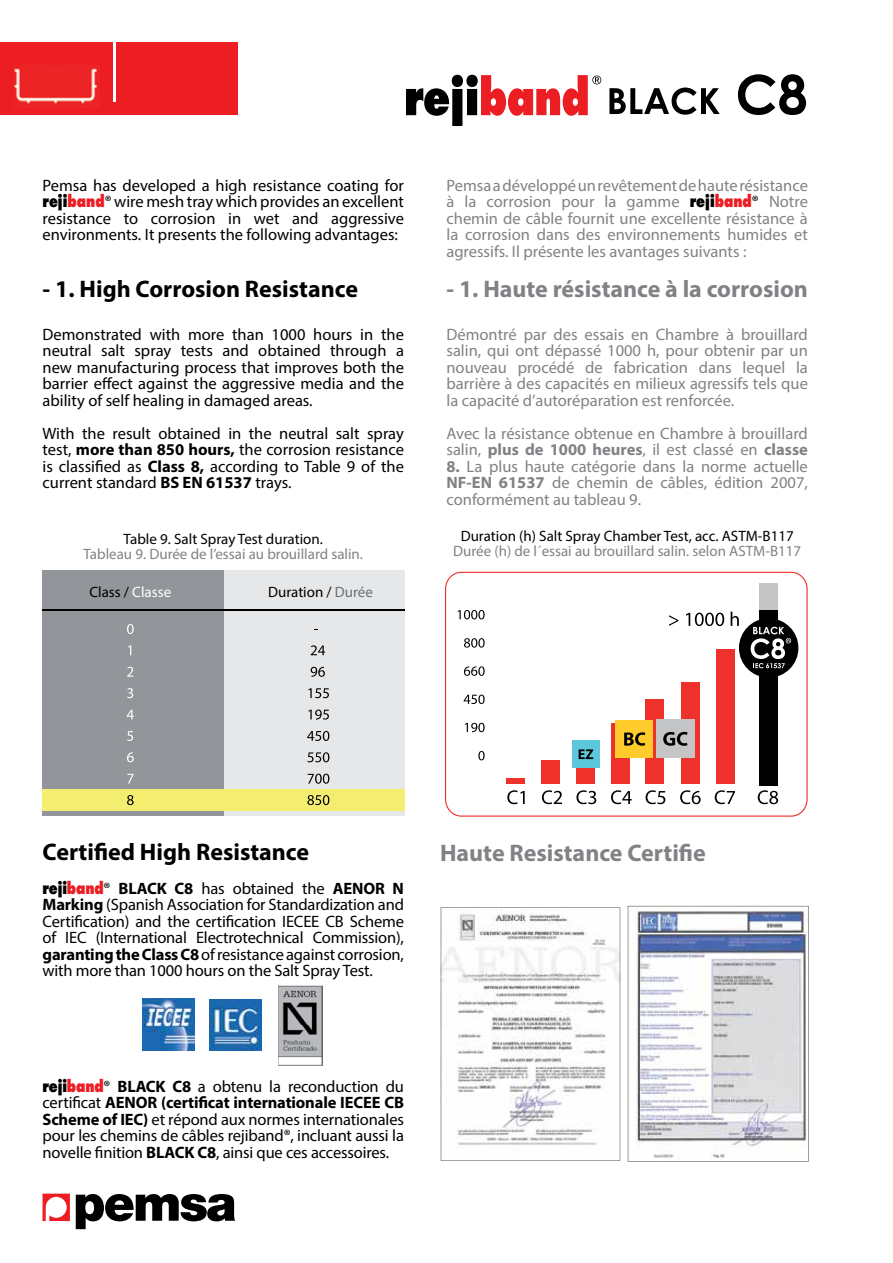
<style>
.page{position:relative;width:893px;height:1263px;background:#fff}
.page>*{position:absolute;margin:0;border:0;box-sizing:border-box;transform-origin:0 0}
.t1{font:700 24px "Myriad Pro";color:#808285}
.t2{font:700 24px "Myriad Pro";color:#000}
.t3{font:16.5px/16.5px "Myriad Pro";letter-spacing:-.005em;color:#000;text-align:justify}
.t4{font:16.5px/16.5px "Myriad Pro";color:#808285;text-align:justify}
.t5{font:15px "Myriad Pro";color:#000}
.t6{font:15px "Myriad Pro";color:#808285}
.s1{font-family:"Futurist";font-weight:800}
.s2{font-family:"Futurist";font-weight:800;color:#ed1d24}
.s3{font-weight:700}
.s4{color:#fff}
.s5{color:#6d6e71}
.s6{font-family:"Futurist";font-weight:800;color:#000}
.s7{color:#000}
</style>
<div class="page">
<div style="left:43px;top:570px;width:182px;height:245px;background:#929599"></div>
<div style="left:225px;top:570px;width:180px;height:245px;background:#e6e7e8"></div>
<hr style="left:43px;top:610px;width:362px;height:1px;background:#000">
<div style="left:43px;top:789px;width:362px;height:22px;background:#f3ed70"></div>
<svg style="left:127px;top:624px;width:7px;height:10px"></svg>
<svg style="left:128px;top:645px;width:3px;height:10px"></svg>
<svg style="left:127px;top:667px;width:6px;height:10px"></svg>
<svg style="left:127px;top:688px;width:6px;height:10px"></svg>
<svg style="left:127px;top:710px;width:7px;height:9px"></svg>
<svg style="left:127px;top:731px;width:6px;height:10px"></svg>
<svg style="left:127px;top:752px;width:7px;height:10px"></svg>
<svg style="left:127px;top:774px;width:6px;height:9px"></svg>
<svg style="left:127px;top:795px;width:7px;height:10px"></svg>
<svg style="left:307px;top:795px;width:22px;height:10px"></svg>
<svg style="left:308px;top:774px;width:21px;height:10px"></svg>
<svg style="left:307px;top:752px;width:22px;height:10px"></svg>
<svg style="left:307px;top:731px;width:22px;height:10px"></svg>
<svg style="left:308px;top:709px;width:21px;height:11px"></svg>
<svg style="left:308px;top:688px;width:21px;height:10px"></svg>
<svg style="left:311px;top:667px;width:14px;height:10px"></svg>
<svg style="left:311px;top:645px;width:14px;height:10px"></svg>
<div style="left:0;top:43px;width:238px;height:72px;background:#ed1d24"></div>
<hr style="left:113px;top:43px;width:2px;height:59px;background:#fff">
<img style="left:14px;top:68px;width:83px;height:36px">
<svg style="left:445px;top:572px;width:363px;height:245px"></svg>
<div style="left:759px;top:584px;width:19px;height:175px;background:#c3c5c7"></div>
<div style="left:506px;top:779px;width:19px;height:5px;background:#ee322b"></div>
<div style="left:541px;top:760px;width:19px;height:24px;background:#ee322b"></div>
<div style="left:576px;top:747px;width:19px;height:37px;background:#ee322b"></div>
<div style="left:611px;top:723px;width:19px;height:61px;background:#ee322b"></div>
<div style="left:645px;top:699px;width:19px;height:85px;background:#ee322b"></div>
<div style="left:681px;top:683px;width:19px;height:101px;background:#ee322b"></div>
<div style="left:716px;top:649px;width:19px;height:135px;background:#ee322b"></div>
<div style="left:759px;top:610px;width:19px;height:175px;background:#000"></div>
<svg style="left:465px;top:723px;width:20px;height:9px"></svg>
<svg style="left:464px;top:694px;width:21px;height:10px"></svg>
<svg style="left:464px;top:666px;width:21px;height:10px"></svg>
<svg style="left:464px;top:638px;width:21px;height:10px"></svg>
<svg style="left:458px;top:610px;width:27px;height:9px"></svg>
<svg style="left:478px;top:751px;width:7px;height:9px"></svg>
<svg style="left:507px;top:790px;width:18px;height:14px"></svg>
<svg style="left:542px;top:790px;width:20px;height:14px"></svg>
<svg style="left:576px;top:790px;width:20px;height:14px"></svg>
<svg style="left:611px;top:790px;width:21px;height:14px"></svg>
<svg style="left:646px;top:790px;width:19px;height:14px"></svg>
<svg style="left:680px;top:790px;width:21px;height:14px"></svg>
<svg style="left:715px;top:790px;width:20px;height:14px"></svg>
<svg style="left:758px;top:790px;width:20px;height:14px"></svg>
<div style="left:739px;top:618px;width:59px;height:60px;background:#000;border-radius:50%"></div>
<div style="left:656px;top:719px;width:39px;height:39px;background:#c3c5c7"></div>
<svg style="left:663px;top:732px;width:24px;height:14px"></svg>
<svg style="left:669px;top:615px;width:9px;height:11px"></svg>
<svg style="left:686px;top:613px;width:38px;height:13px"></svg>
<svg style="left:731px;top:612px;width:8px;height:14px"></svg>
<div style="left:616px;top:720px;width:37px;height:37px;background:#ffcc2c"></div>
<svg style="left:624px;top:732px;width:21px;height:14px"></svg>
<div style="left:572px;top:740px;width:27px;height:28px;background:#5dc8db"></div>
<svg style="left:579px;top:749px;width:14px;height:10px"></svg>
<svg style="left:441px;top:907px;width:179px;height:254px"></svg>
<svg style="left:628px;top:906px;width:181px;height:255px"></svg>
<svg style="left:751px;top:627px;width:40px;height:41px"></svg>
<img style="left:143px;top:999px;width:52px;height:51px">
<img style="left:209px;top:999px;width:52px;height:52px">
<img style="left:278px;top:985px;width:45px;height:81px">
<svg style="left:76px;top:1194px;width:159px;height:35px"></svg>
<svg style="left:43px;top:1193px;width:27px;height:28px"></svg>
<svg style="left:609px;top:88px;width:111px;height:27px"></svg>
<svg style="left:738px;top:74px;width:68px;height:41px"></svg>
<svg style="left:406px;top:75px;width:195px;height:51px"></svg>
<p class="t3" style="left:43px;top:177px;width:363px">Pemsa has developed a high resistance coating for <span class="s1">reji</span><span class="s2">band</span>® wire mesh tray which provides an excellent resistance to corrosion in wet and aggressive environments. It presents the following advantages:</p>
<h1 class="t2" style="left:43px;top:274px;width:317px">- 1. High Corrosion Resistance</h1>
<p class="t3" style="left:43px;top:325px;width:363px">Demonstrated with more than 1000 hours in the neutral salt spray tests and obtained through a new manufacturing process that improves both the barrier effect against the aggressive media and the ability of self healing in damaged areas.</p>
<p class="t3" style="left:43px;top:424px;width:363px">With the result obtained in the neutral salt spray test, <span class="s3">more than 850 hours,</span> the corrosion resistance is classified as <span class="s3">Class 8,</span> according to Table 9 of the current standard <span class="s3">BS EN 61537</span> trays.</p>
<p class="t5" style="left:124px;top:530px;width:201px">Table 9. Salt Spray Test duration.</p>
<p class="t6" style="left:83px;top:545px;width:281px">Tableau 9. Durée de l’essai au brouillard salin.</p>
<p class="t5" style="left:89px;top:582px;width:83px">Class / <span class="s4">Classe</span></p>
<p class="t5" style="left:268px;top:582px;width:106px">Duration / <span class="s5">Durée</span></p>
<p class="t4" style="left:446px;top:177px;width:363px">Pemsa a développé un revêtement de haute résistance à la corrosion pour la gamme <span class="s6">reji</span><span class="s2">band</span><span class="s7">®</span> Notre chemin de câble fournit une excellente résistance à la corrosion dans des environnements humides et agressifs. Il présente les avantages suivants :</p>
<h1 class="t1" style="left:446px;top:274px;width:363px">- 1. Haute résistance à la corrosion</h1>
<p class="t4" style="left:446px;top:325px;width:363px">Démontré par des essais en Chambre à brouillard salin, qui ont dépassé 1000 h, pour obtenir par un nouveau procédé de fabrication dans lequel la barrière à des capacités en milieux agressifs tels que la capacité d’autoréparation est renforcée.</p>
<p class="t4" style="left:446px;top:424px;width:363px">Avec la résistance obtenue en Chambre à brouillard salin, <span class="s3">plus de 1000 heures</span>, il est classé en <span class="s3">classe</span></p>
<p class="t4" style="left:446px;top:457px;width:363px"><span class="s3">8.</span> La plus haute catégorie dans la norme actuelle <span class="s3">NF-EN 61537</span> de chemin de câbles, édition 2007, conformément au tableau 9.</p>
<p class="t5" style="left:461px;top:527px;width:335px">Duration (h) Salt Spray Chamber Test, acc. ASTM-B117</p>
<p class="t6" style="left:453px;top:542px;width:350px">Durée (h) de l´essai au brouillard salin. selon ASTM-B117</p>
<h1 class="t2" style="left:43px;top:836px;width:268px">Certified High Resistance</h1>
<p class="t3" style="left:43px;top:879px;width:363px"><span class="s1">reji</span><span class="s2">band</span>® <span class="s3">BLACK C8</span> has obtained the <span class="s3">AENOR N Marking</span> (Spanish Association for Standardization and Certification) and the certification IECEE CB Scheme of IEC (International Electrotechnical Commission), <span class="s3">garanting the Class C8</span> of resistance against corrosion, with more than 1000 hours on the Salt Spray Test.</p>
<h1 class="t1" style="left:440px;top:837px;width:267px">Haute Resistance Certifie</h1>
<p class="t3" style="left:43px;top:1077px;width:363px"><span class="s1">reji</span><span class="s2">band</span>® <span class="s3">BLACK C8</span> a obtenu la reconduction du certificat <span class="s3">AENOR (certificat internationale IECEE CB Scheme of IEC)</span> et répond aux normes internationales pour les chemins de câbles rejiband®, incluant aussi la novelle finition <span class="s3">BLACK C8</span>, ainsi que ces accessoires.</p>
</div>
